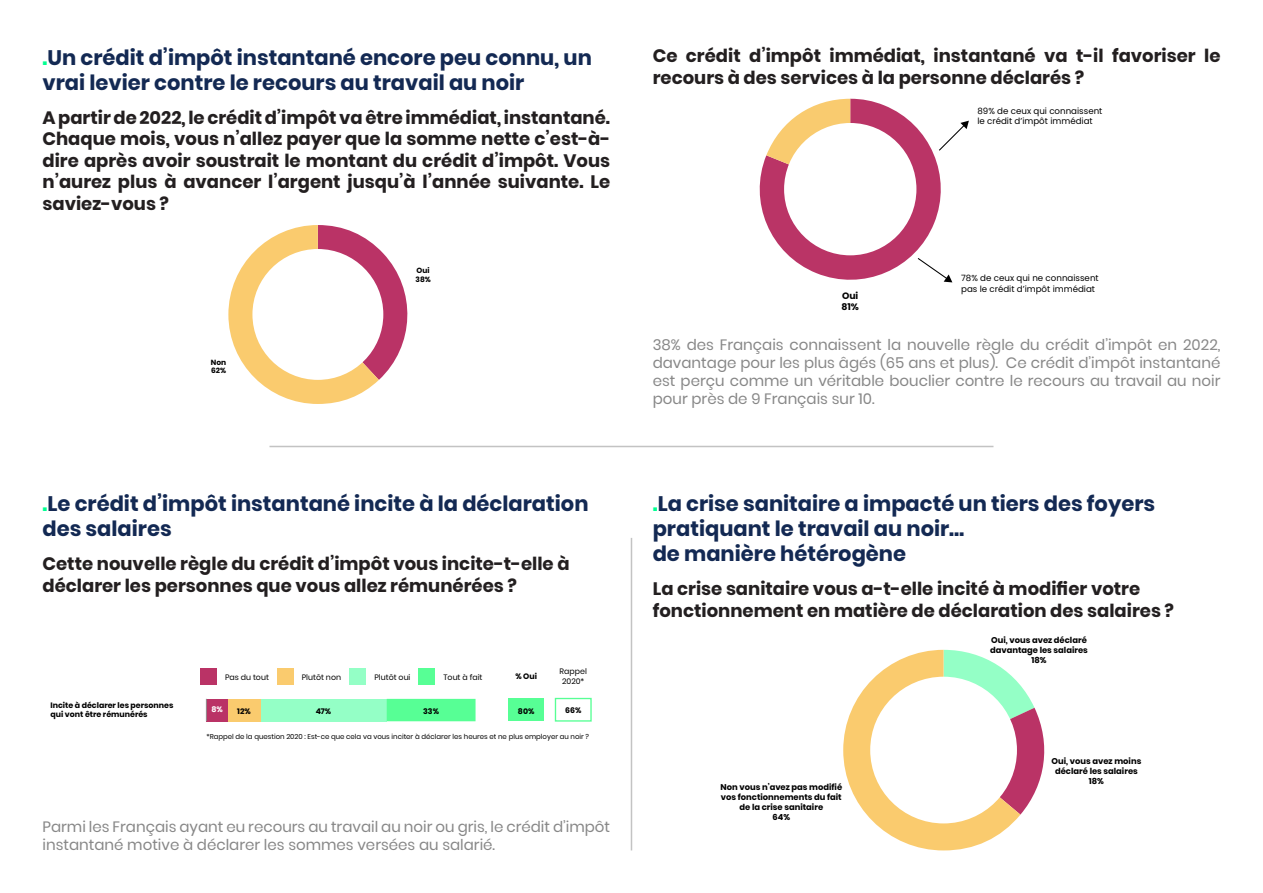
<style>
.page{position:relative;width:1263px;height:893px;background:#fff}
.page>*{position:absolute;margin:0;border:0;box-sizing:border-box;transform-origin:0 0}
.t1{font:700 21px/25.2px "Poppins";color:#132953}
.t2{font:700 18px/21.6px "Poppins";color:#231f20}
.t3{font:15px/18px "Poppins";color:#878787;text-align:justify}
.t4{font:700 9.3px/11.1px "Poppins";color:#000}
.t5{font:8.7px/10.4px "Poppins";color:#000}
.t6{font:700 8.4px/10.1px "Poppins";color:#000;text-align:center}
.t7{font:700 7.8px/9.4px "Poppins";color:#000}
.t8{font:7.8px/9.4px "Poppins";color:#000;text-align:center}
.t9{font:700 7.8px "Poppins";color:#fff}
.t10{font:700 7.5px/9px "Poppins";color:#000}
.t11{font:6.9px "Poppins";color:#000}
.s1{color:#00ff91}
</style>
<div class="page">
<svg style="left:228px;top:225px;width:180px;height:179px"></svg>
<div style="left:252px;top:249px;width:131px;height:131px;background:#fff;border-radius:50%"></div>
<svg style="left:759px;top:99px;width:210px;height:184px"></svg>
<hr style="left:269px;top:446px;width:724px;height:1px;background:#c3c3c3">
<div style="left:201px;top:669px;width:16px;height:16px;background:#ba3366"></div>
<div style="left:277px;top:669px;width:17px;height:16px;background:#facb6e"></div>
<div style="left:349px;top:669px;width:17px;height:16px;background:#94ffc6"></div>
<div style="left:419px;top:669px;width:16px;height:16px;background:#57ff95"></div>
<div style="left:260px;top:699px;width:127px;height:22px;background:#94ffc6"></div>
<div style="left:387px;top:699px;width:88px;height:22px;background:#57ff95"></div>
<div style="left:508px;top:698px;width:36px;height:23px;background:#57ff95"></div>
<div style="left:228px;top:699px;width:32px;height:22px;background:#facb6e"></div>
<div style="left:206px;top:699px;width:22px;height:22px;background:#ba3366"></div>
<div style="left:555px;top:698px;width:37px;height:24px;border:1px solid #57ff95"></div>
<svg style="left:206px;top:699px;width:1px;height:22px"></svg>
<svg style="left:843px;top:650px;width:202px;height:200px"></svg>
<div style="left:870px;top:677px;width:147px;height:146px;background:#fff;border-radius:50%"></div>
<hr style="left:631px;top:538px;width:1px;height:312px;background:#c3c3c3">
<p class="t1" style="left:43px;top:45px;width:551px"><span class="s1">.</span>Un crédit d’impôt instantané encore peu connu, un vrai levier contre le recours au travail au noir</p>
<p class="t2" style="left:43px;top:107px;width:569px;text-align:justify">A partir de 2022, le crédit d’impôt va être immédiat, instantané.<br>Chaque mois, vous n’allez payer que la somme nette c’est-à&shy;dire après avoir soustrait le montant du crédit d’impôt. Vous n’aurez plus à avancer l’argent jusqu’à l’année suivante. Le saviez-vous ?</p>
<p class="t10" style="left:211px;top:357px;width:17px">Non<br>62%</p>
<p class="t10" style="left:415px;top:266px;width:17px">Oui<br>38%</p>
<p class="t2" style="left:653px;top:45px;width:569px">Ce crédit d’impôt immédiat, instantané va t-il favoriser le recours à des services à la personne déclarés ?</p>
<p class="t4" style="left:841px;top:290px;width:19px">Oui<br>81%</p>
<p class="t5" style="left:977px;top:106px;width:127px">89% de ceux qui connaissent le crédit d’impôt immédiat</p>
<p class="t5" style="left:961px;top:273px;width:139px">78% de ceux qui ne connaissent pas le crédit d’impôt immédiat</p>
<p class="t3" style="left:653px;top:336px;width:569px">38% des Français connaissent la nouvelle règle du crédit d’impôt en 2022, davantage pour les plus âgés (65 ans et plus). Ce crédit d’impôt instantané est perçu comme un véritable bouclier contre le recours au travail au noir pour près de 9 Français sur 10.</p>
<p class="t1" style="left:43px;top:491px;width:547px"><span class="s1">.</span>Le crédit d’impôt instantané incite à la déclaration des salaires</p>
<p class="t1" style="left:653px;top:491px;width:504px"><span class="s1">.</span>La crise sanitaire a impacté un tiers des foyers pratiquant le travail au noir…<br>de manière hétérogène</p>
<p class="t2" style="left:43px;top:553px;width:529px">Cette nouvelle règle du crédit d’impôt vous incite-t-elle à déclarer les personnes que vous allez rémunérées ?</p>
<p class="t2" style="left:653px;top:578px;width:523px">La crise sanitaire vous a-t-elle incité à modifier votre fonctionnement en matière de déclaration des salaires ?</p>
<p class="t7" style="left:51px;top:700px;width:124px">Incite à déclarer les personnes qui vont être rémunérés</p>
<p class="t8" style="left:225px;top:673px;width:45px">Pas du tout</p>
<p class="t8" style="left:302px;top:673px;width:41px">Plutôt non</p>
<p class="t8" style="left:374px;top:673px;width:38px">Plutôt oui</p>
<p class="t8" style="left:443px;top:673px;width:41px">Tout à fait</p>
<p class="t7" style="left:515px;top:671px;width:23px">% Oui</p>
<p class="t8" style="left:560px;top:667px;width:29px">Rappel<br>2020*</p>
<p class="t9" style="left:211px;top:705px;width:13px">8%</p>
<p class="t7" style="left:237px;top:706px;width:15px">12%</p>
<p class="t7" style="left:316px;top:706px;width:17px">47%</p>
<p class="t7" style="left:423px;top:706px;width:17px">33%</p>
<p class="t7" style="left:518px;top:706px;width:18px">80%</p>
<p class="t7" style="left:565px;top:706px;width:18px">66%</p>
<p class="t11" style="left:206px;top:732px;width:384px">*Rappel de la question 2020 : Est-ce que cela va vous inciter à déclarer les heures et ne plus employer au noir ?</p>
<p class="t3" style="left:43px;top:818px;width:569px">Parmi les Français ayant eu recours au travail au noir ou gris, le crédit d’impôt instantané motive à déclarer les sommes versées au salarié.</p>
<p class="t6" style="left:720px;top:782px;width:123px">Non vous n’avez pas modifié vos fonctionnements du fait de la crise sanitaire<br>64%</p>
<p class="t6" style="left:990px;top:635px;width:99px">Oui, vous avez déclaré davantage les salaires<br>18%</p>
<p class="t6" style="left:1052px;top:756px;width:91px">Oui, vous avez moins déclaré les salaires<br>18%</p>
</div>
